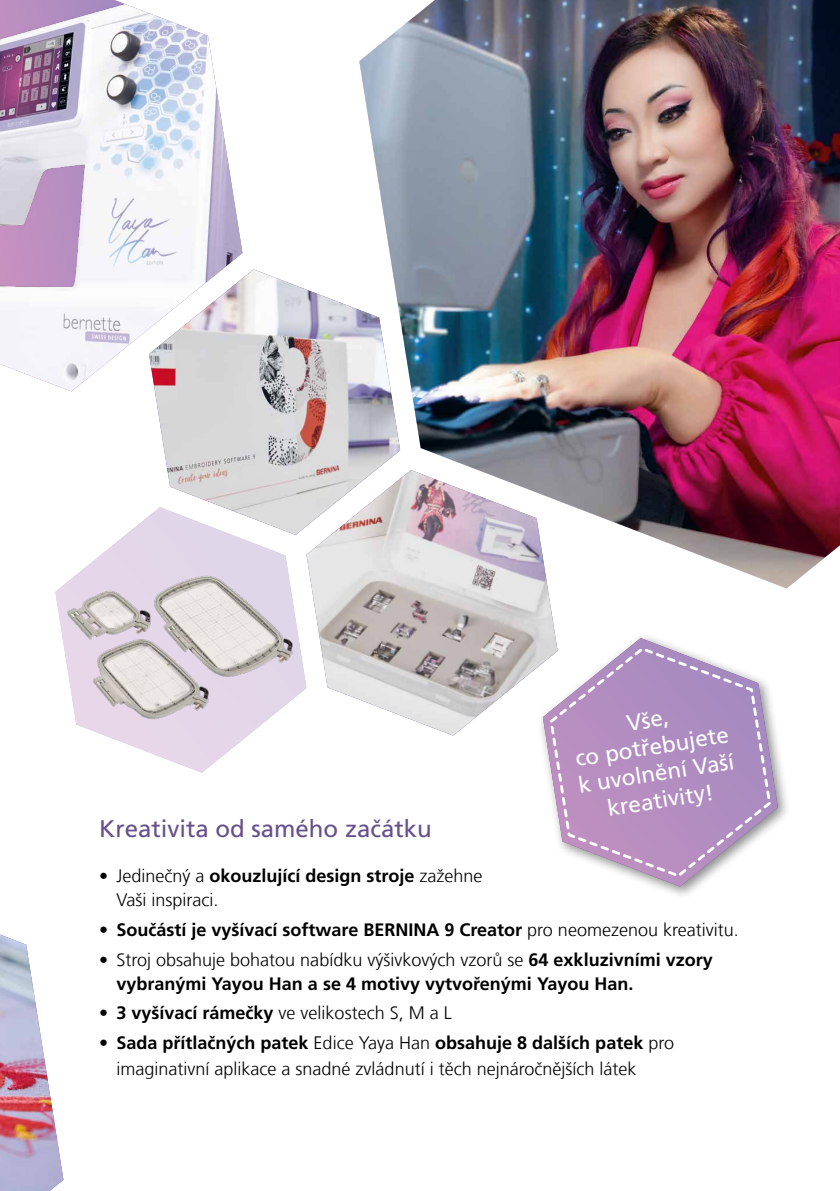
<style>
.page{position:relative;width:840px;height:1191px;background:#fff}
.page>*{position:absolute;margin:0;border:0;box-sizing:border-box;transform-origin:0 0}
.t1{font:24px "Frutiger LT Com";color:#65508a}
.t2{font:22.4px/27px "Frutiger LT Com";color:#fff;text-align:center}
.t3{font:300 18px/24px "Frutiger LT Com";color:#000}
.t4{font:700 18px/24px "Frutiger LT Com";color:#000}
.s1{font-weight:700}
.s2{font-weight:300}
</style>
<div class="page">
<img style="left:1px;top:0;width:241px;height:391px">
<img style="left:0;top:0;width:1px;height:658px">
<div style="left:537px;top:632px;width:253px;height:267px;background:#000;opacity:.45"></div>
<svg style="left:542px;top:638px;width:235px;height:248px"></svg>
<svg style="left:548px;top:645px;width:225px;height:234px"></svg>
<svg style="left:96px;top:516px;width:190px;height:256px"></svg>
<img style="left:149px;top:269px;width:210px;height:266px">
<img style="left:306px;top:470px;width:251px;height:265px">
<img style="left:0;top:559px;width:393px;height:175px">
<img style="left:359px;top:0;width:480px;height:588px">
<img style="left:0;top:934px;width:63px;height:257px">
<p class="t2" style="left:567px;top:719px;width:159px;rotate:-9deg">Vše,<br>co potřebujete k uvolnění Vaší kreativity!</p>
<h1 class="t1" style="left:99px;top:814px;width:334px">Kreativita od samého začátku</h1>
<p class="t3" style="left:116px;top:864px;width:367px;text-indent:-17px">• Jedinečný a <span class="s1">okouzlující design stroje</span> zažehne<br>Vaši inspiraci.</p>
<p class="t4" style="left:99px;top:917px;width:640px">• Součástí je vyšívací software BERNINA 9 Creator <span class="s2">pro neomezenou kreativitu.</span></p>
<p class="t4" style="left:116px;top:947px;width:597px;text-indent:-17px"><span class="s2">• Stroj obsahuje bohatou nabídku výšivkových vzorů se</span> 64 exkluzivními vzory vybranými Yayou Han a se 4 motivy vytvořenými Yayou Han.</p>
<p class="t3" style="left:99px;top:1001px;width:354px"><span class="s1">• 3 vyšívací rámečky</span> ve velikostech S, M a L</p>
<p class="t3" style="left:116px;top:1029px;width:559px;line-height:26px;text-indent:-17px"><span class="s1">• Sada přítlačných patek</span> Edice Yaya Han <span class="s1">obsahuje 8 dalších patek</span> pro imaginativní aplikace a snadné zvládnutí i těch nejnáročnějších látek</p>
</div>
